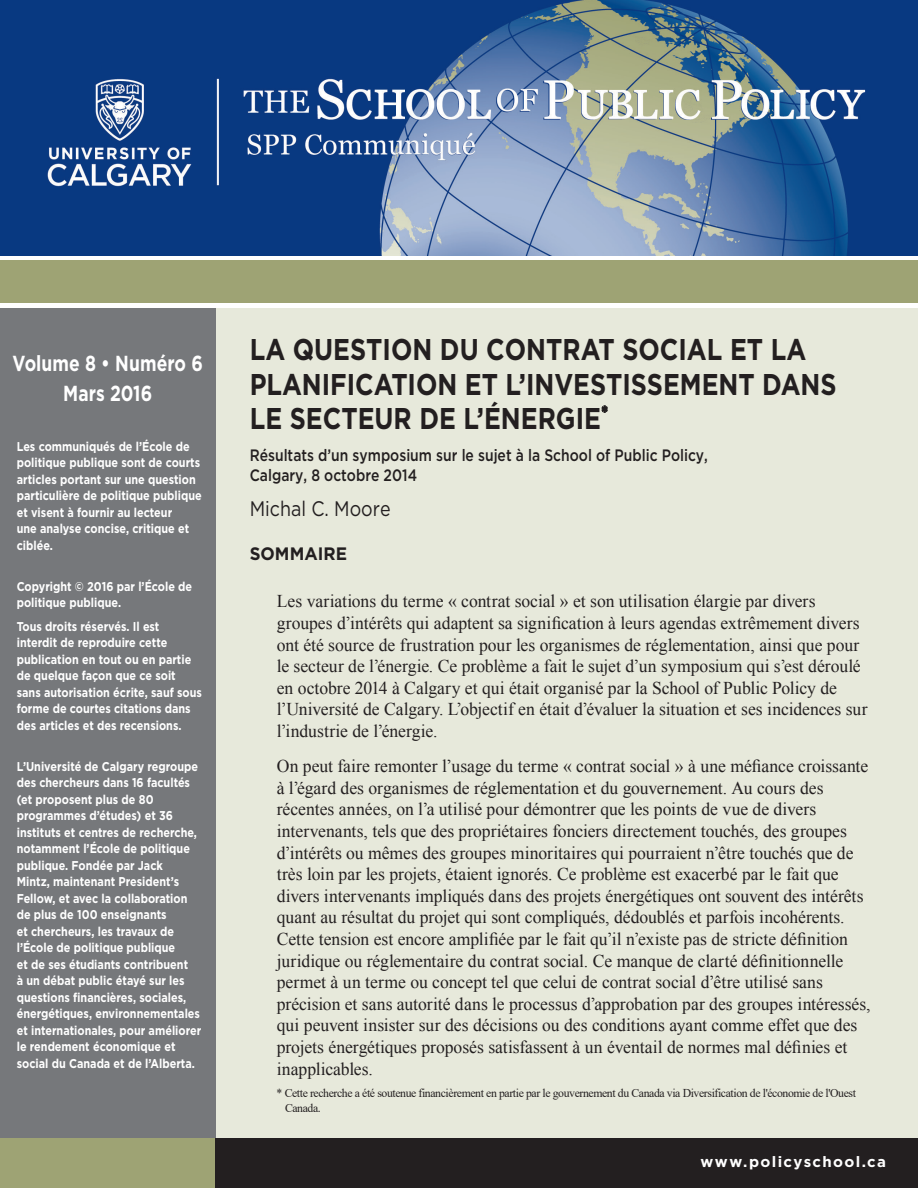
<style>
.page{position:relative;width:918px;height:1188px;background:#fff}
.page>*{position:absolute;margin:0;border:0;box-sizing:border-box;transform-origin:0 0}
.Summary{font:700 30px/34.5px "Gotham";color:#231f20;scale:.84 1}
.C_-_Volume__Issue__D{font:700 21.75px/30px "Gotham";letter-spacing:.005em;color:#fff;text-align:center;scale:.8 1}
.Summary-2{font:21px "Gotham";color:#231f20;scale:.85 1}
.Body{font:18px/21.6px "Times New Roman";letter-spacing:-.005em;color:#231f20}
.Summary-3{font:700 18px "Gotham";letter-spacing:.005em;color:#231f20;scale:.94 1}
.Summary-4{font:500 16.5px/19.8px "Gotham";color:#231f20;scale:.84 1}
.t1{font:700 15px "Gotham";letter-spacing:.09em;color:#fff}
.C_-_Sidebar_Body{font:700 12.75px/16.5px "Gotham";color:#fff;scale:.85 1}
.t2{font:12px/14.9px "Times New Roman";letter-spacing:-.035em;color:#231f20}
</style>
<div class="page">
<div style="left:215px;top:308px;width:703px;height:830px;background:#e7e9db"></div>
<div style="left:0;top:308px;width:215px;height:830px;background:#76787b"></div>
<div style="left:0;top:261px;width:918px;height:42px;background:#9ea374"></div>
<div style="left:0;top:1138px;width:215px;height:50px;background:#9ea374"></div>
<div style="left:215px;top:1138px;width:703px;height:50px;background:#231f20"></div>
<img style="left:0;top:0;width:918px;height:256px">
<p class="C_-_Volume__Issue__D" style="left:13px;top:349px;width:239px">Volume 8 • Numéro 6<br>Mars 2016</p>
<p class="C_-_Sidebar_Body" style="left:17px;top:438px;width:219px">Les communiqués de l’École de politique publique sont de courts articles portant sur une question particulière de politique publique et visent à fournir au lecteur<br>une analyse concise, critique et ciblée.</p>
<p class="C_-_Sidebar_Body" style="left:17px;top:578px;width:208px">Copyright © 2016 par l’École de politique publique.</p>
<p class="C_-_Sidebar_Body" style="left:17px;top:618px;width:219px">Tous droits réservés. Il est interdit de reproduire cette publication en tout ou en partie de quelque façon que ce soit sans autorisation écrite, sauf sous forme de courtes citations dans des articles et des recensions.</p>
<p class="C_-_Sidebar_Body" style="left:17px;top:758px;width:219px">L’Université de Calgary regroupe des chercheurs dans 16 facultés (et proposent plus de 80 programmes d’études) et 36 instituts et centres de recherche, notamment l’École de politique publique. Fondée par Jack<br>Mintz, maintenant President’s<br>Fellow, et avec la collaboration de plus de 100 enseignants<br>et chercheurs, les travaux de l’École de politique publique<br>et de ses étudiants contribuent<br>à un débat public étayé sur les questions financières, sociales, énergétiques, environnementales et internationales, pour améliorer le rendement économique et social du Canada et de l’Alberta.</p>
<p class="Summary" style="left:250px;top:332px;width:700px">LA QUESTION DU CONTRAT SOCIAL ET LA<br>PLANIFICATION ET L’INVESTISSEMENT DANS<br>LE SECTEUR DE L’ÉNERGIE<sup>*</sup></p>
<p class="Summary-4" style="left:250px;top:445px;width:547px">Résultats d’un symposium sur le sujet à la School of Public Policy,<br>Calgary, 8 octobre 2014</p>
<p class="Summary-2" style="left:250px;top:495px;width:167px">Michal C. Moore</p>
<p class="Summary-3" style="left:250px;top:542px;width:105px">SOMMAIRE</p>
<p class="Body" style="left:277px;top:590px;width:592px">Les variations du terme « contrat social » et son utilisation élargie par divers groupes d’intérêts qui adaptent sa signification à leurs agendas extrêmement divers ont été source de frustration pour les organismes de réglementation, ainsi que pour le secteur de l’énergie. Ce problème a fait le sujet d’un symposium qui s’est déroulé en octobre 2014 à Calgary et qui était organisé par la School of Public Policy de l’Université de Calgary. L’objectif en était d’évaluer la situation et ses incidences sur l’industrie de l’énergie.</p>
<p class="Body" style="left:277px;top:755px;width:595px">On peut faire remonter l’usage du terme « contrat social » à une méfiance croissante à l’égard des organismes de réglementation et du gouvernement. Au cours des récentes années, on l’a utilisé pour démontrer que les points de vue de divers intervenants, tels que des propriétaires fonciers directement touchés, des groupes d’intérêts ou mêmes des groupes minoritaires qui pourraient n’être touchés que de très loin par les projets, étaient ignorés. Ce problème est exacerbé par le fait que divers intervenants impliqués dans des projets énergétiques ont souvent des intérêts quant au résultat du projet qui sont compliqués, dédoublés et parfois incohérents.<br>Cette tension est encore amplifiée par le fait qu’il n’existe pas de stricte définition juridique ou réglementaire du contrat social. Ce manque de clarté définitionnelle permet à un terme ou concept tel que celui de contrat social d’être utilisé sans précision et sans autorité dans le processus d’approbation par des groupes intéressés, qui peuvent insister sur des décisions ou des conditions ayant comme effet que des projets énergétiques proposés satisfassent à un éventail de normes mal définies et inapplicables.</p>
<p class="t2" style="left:285px;top:1085px;width:572px;text-indent:-8px">* Cette recherche a été soutenue financièrement en partie par le gouvernement du Canada via Diversification de l'économie de l'Ouest<br>Canada.</p>
<p class="t1" style="left:700px;top:1152px;width:187px">www.policyschool.ca</p>
</div>
